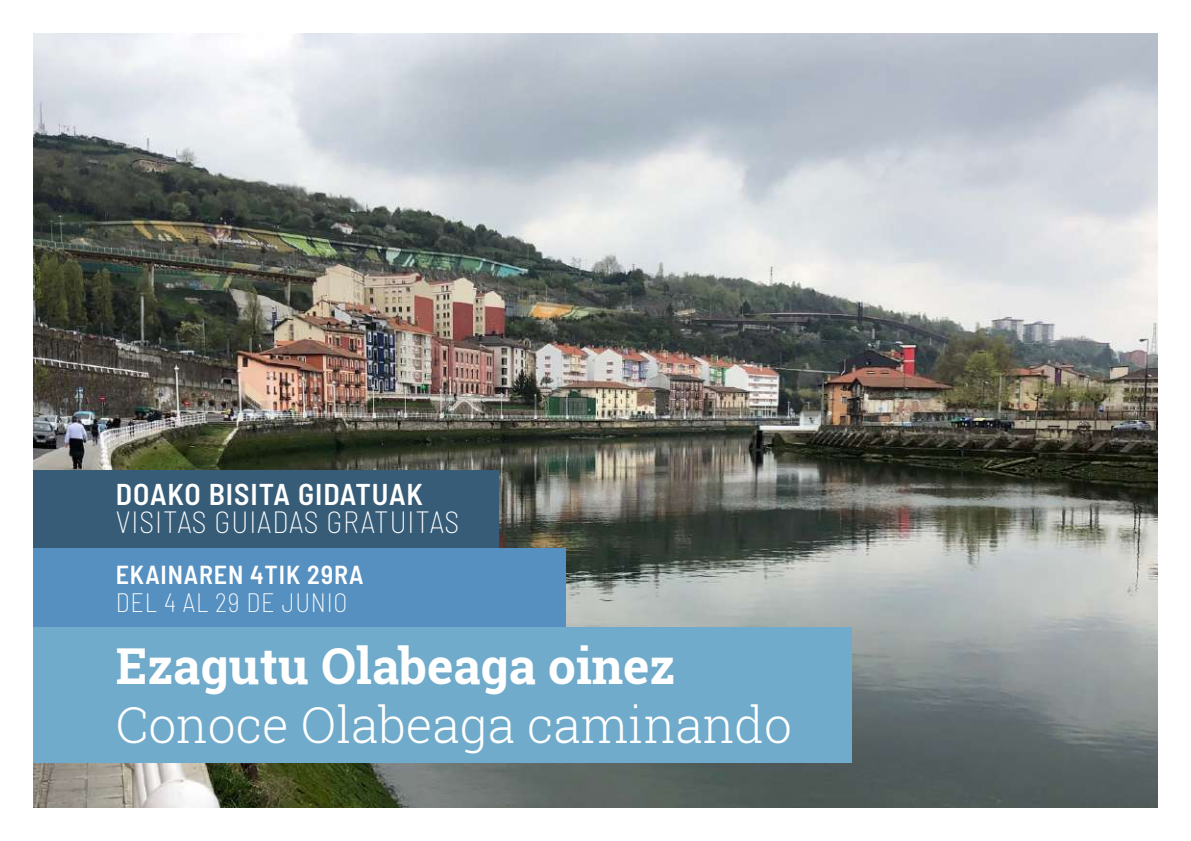
<style>
.page{position:relative;width:1191px;height:841px;background:#fff}
.page>*{position:absolute;margin:0;border:0;box-sizing:border-box;transform-origin:0 0}
.t1{font:300 49.6px "Roboto Slab";color:#fff}
.t2{font:700 49.6px "Roboto Slab";color:#fff}
.t3{font:200 semi-condensed 30px "Barlow";letter-spacing:.03em;color:#fff}
.t4{font:600 semi-condensed 30px "Barlow";letter-spacing:.03em;color:#fff}
.t5{font:600 semi-condensed 26px "Barlow";letter-spacing:.03em;color:#fff}
.t6{font:200 semi-condensed 26px "Barlow";letter-spacing:.03em;color:#fff}
</style>
<div class="page">
<img style="left:33px;top:33px;width:1124px;height:774px">
<div style="left:33px;top:469px;width:466px;height:79px;background:#365c77"></div>
<div style="left:33px;top:627px;width:819px;height:135px;background:#70abcb"></div>
<div style="left:33px;top:548px;width:533px;height:79px;background:#5690c0"></div>
<p class="t4" style="left:116px;top:473px;width:309px">DOAKO BISITA GIDATUAK</p>
<p class="t3" style="left:116px;top:501px;width:345px">VISITAS GUIADAS GRATUITAS</p>
<p class="t5" style="left:116px;top:555px;width:249px">EKAINAREN 4TIK 29RA</p>
<p class="t6" style="left:116px;top:583px;width:233px">DEL 4 AL 29 DE JUNIO</p>
<p class="t2" style="left:116px;top:631px;width:561px">Ezagutu Olabeaga oinez</p>
<p class="t1" style="left:116px;top:691px;width:677px">Conoce Olabeaga caminando</p>
</div>
